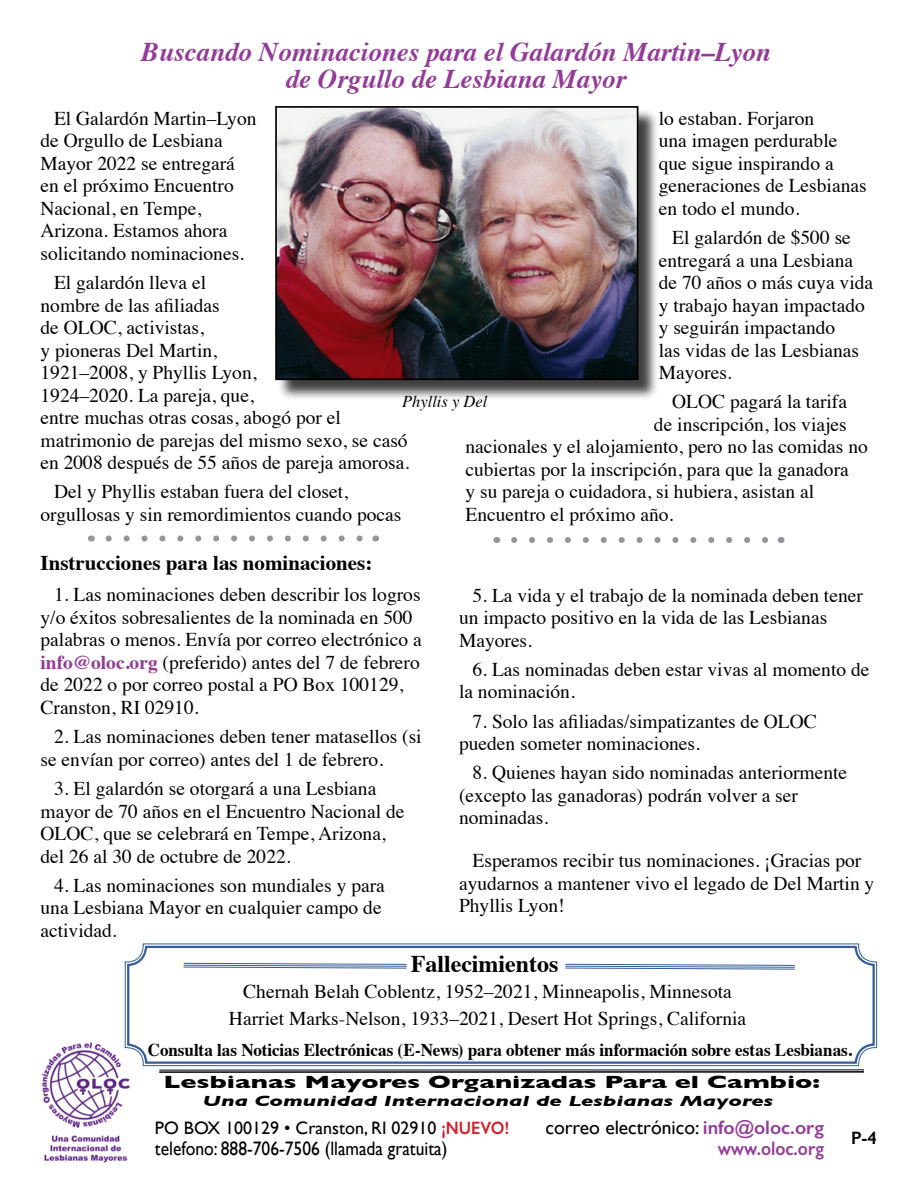
<style>
.page{position:relative;width:918px;height:1188px;background:#fff}
.page>*{position:absolute;margin:0;border:0;box-sizing:border-box;transform-origin:0 0}
.t1{font:italic 700 27px/27px "Times";color:#923c97;text-align:center}
.t2{font:700 24px "Times";color:#000}
.t3{font:700 21px "Times";color:#000}
.t4{font:19.5px/22.5px "Times";color:#000}
.t5{font:19.5px "Gill Sans";color:#000;scale:.9 1}
.t6{font:19.5px "Gill Sans";color:#000}
.t7{font:600 19.5px "Gill Sans";color:#923c97;scale:.9 1}
.t8{font:700 18px "Times";letter-spacing:-.005em;color:#000;scale:.95 1}
.t9{font:700 18px "Gill Sans";color:#000;scale:1.5 1}
.t10{font:18px "Gill Sans";color:#000}
.t11{font:600 18px "Gill Sans";color:#000}
.t12{font:italic 16.5px "Times";color:#000}
.t13{font:italic 700 15px "Gill Sans";color:#000;scale:1.5 1}
.s1{font-weight:700;color:#923c97}
.s2{font-weight:600;color:#d12027}
.s3{font-weight:600;color:#923c97}
</style>
<div class="page">
<hr style="left:159px;top:1071px;width:705px;height:2px;background:#000">
<hr style="left:159px;top:1070px;width:705px;height:1px;background:#000">
<img style="left:42px;top:1042px;width:88px;height:121px">
<div style="left:278px;top:109px;width:382px;height:292px;background:#000;opacity:.75"></div>
<img style="left:278px;top:109px;width:357px;height:268px">
<div style="left:275px;top:106px;width:363px;height:274px;border:2px solid #000"></div>
<svg style="left:124px;top:943px;width:753px;height:123px"></svg>
<div style="left:127px;top:946px;width:748px;height:118px;border:2px solid #355d98;border-radius:18px"></div>
<svg style="left:183px;top:963px;width:224px;height:6px"></svg>
<svg style="left:565px;top:964px;width:231px;height:6px"></svg>
<svg style="left:514px;top:537px;width:254px;height:6px"></svg>
<svg style="left:109px;top:536px;width:254px;height:6px"></svg>
<h1 class="t1" style="left:141px;top:36px;width:631px">Buscando Nominaciones para el Galardón Martin–Lyon de Orgullo de Lesbiana Mayor</h1>
<p class="t4" style="left:41px;top:105px;width:218px;text-indent:13px">El Galardón Martin–Lyon de Orgullo de Lesbiana<br>Mayor 2022 se entregará en el próximo Encuentro<br>Nacional, en Tempe,<br>Arizona. Estamos ahora solicitando nominaciones.</p>
<p class="t4" style="left:41px;top:270px;width:370px;text-indent:13px">El galardón lleva el<br>nombre de las afiliadas<br>de OLOC, activistas,<br>y pioneras Del Martin,<br>1921–2008, y Phyllis Lyon,<br>1924–2020. La pareja, que,<br>entre muchas otras cosas, abogó por el matrimonio de parejas del mismo sexo, se casó en 2008 después de 55 años de pareja amorosa.</p>
<p class="t4" style="left:41px;top:479px;width:362px;text-indent:13px">Del y Phyllis estaban fuera del closet, orgullosas y sin remordimientos cuando pocas</p>
<p class="t4" style="left:659px;top:105px;width:209px">lo estaban. Forjaron<br>una imagen perdurable que sigue inspirando a generaciones de Lesbianas en todo el mundo.</p>
<p class="t4" style="left:659px;top:225px;width:216px;text-indent:13px">El galardón de $500 se entregará a una Lesbiana de 70 años o más cuya vida y trabajo hayan impactado y seguirán impactando<br>las vidas de las Lesbianas<br>Mayores.</p>
<p class="t4" style="left:672px;top:389px;width:176px">OLOC pagará la tarifa</p>
<p class="t4" style="left:654px;top:411px;width:194px">de inscripción, los viajes</p>
<p class="t4" style="left:465px;top:434px;width:404px">nacionales y el alojamiento, pero no las comidas no</p>
<p class="t4" style="left:465px;top:456px;width:385px">cubiertas por la inscripción, para que la ganadora</p>
<p class="t4" style="left:465px;top:479px;width:350px">y su pareja o cuidadora, si hubiera, asistan al</p>
<p class="t4" style="left:465px;top:501px;width:209px">Encuentro el próximo año.</p>
<p class="t12" style="left:402px;top:387px;width:87px">Phyllis y Del</p>
<p class="t3" style="left:40px;top:543px;width:333px">Instrucciones para las nominaciones:</p>
<p class="t4" style="left:41px;top:582px;width:383px;text-indent:13px">1. Las nominaciones deben describir los logros y/o éxitos sobresalientes de la nominada en 500 palabras o menos. Envía por correo electrónico a <span class="s1">info@oloc.org</span> (preferido) antes del 7 de febrero de 2022 o por correo postal a PO Box 100129, Cranston, RI 02910.</p>
<p class="t4" style="left:41px;top:724px;width:383px;text-indent:13px">2. Las nominaciones deben tener matasellos (si se envían por correo) antes del 1 de febrero.</p>
<p class="t4" style="left:41px;top:776px;width:365px;text-indent:13px">3. El galardón se otorgará a una Lesbiana mayor de 70 años en el Encuentro Nacional de OLOC, que se celebrará en Tempe, Arizona, del 26 al 30 de octubre de 2022.</p>
<p class="t4" style="left:41px;top:872px;width:346px;text-indent:13px">4. Las nominaciones son mundiales y para una Lesbiana Mayor en cualquier campo de actividad.</p>
<p class="t4" style="left:459px;top:582px;width:405px;text-indent:13px">5. La vida y el trabajo de la nominada deben tener un impacto positivo en la vida de las Lesbianas<br>Mayores.</p>
<p class="t4" style="left:459px;top:656px;width:412px;text-indent:13px">6. Las nominadas deben estar vivas al momento de la nominación.</p>
<p class="t4" style="left:459px;top:708px;width:359px;text-indent:13px">7. Solo las afiliadas/simpatizantes de OLOC pueden someter nominaciones.</p>
<p class="t4" style="left:459px;top:760px;width:390px;text-indent:13px">8. Quienes hayan sido nominadas anteriormente (excepto las ganadoras) podrán volver a ser nominadas.</p>
<p class="t4" style="left:459px;top:848px;width:417px;text-indent:13px">Esperamos recibir tus nominaciones. ¡Gracias por ayudarnos a mantener vivo el legado de Del Martin y<br>Phyllis Lyon!</p>
<p class="t2" style="left:411px;top:941px;width:149px">Fallecimientos</p>
<p class="t4" style="left:229px;top:976px;width:519px;line-height:27px;text-align:center">Chernah Belah Coblentz, 1952–2021, Minneapolis, Minnesota<br>Harriet Marks-Nelson, 1933–2021, Desert Hot Springs, California</p>
<p class="t8" style="left:148px;top:1033px;width:743px">Consulta las Noticias Electrónicas (E-News) para obtener más información sobre estas Lesbianas.</p>
<p class="t9" style="left:163px;top:1071px;width:439px">Lesbianas Mayores Organizadas Para el Cambio:</p>
<p class="t13" style="left:202px;top:1092px;width:382px">Una Comunidad Internacional de Lesbianas Mayores</p>
<p class="t10" style="left:155px;top:1117px;width:356px">PO BOX 100129 • Cranston, RI 02910 <span class="s2">¡NUEVO!</span></p>
<p class="t6" style="left:546px;top:1116px;width:280px">correo electrónico: <span class="s3">info@oloc.org</span></p>
<p class="t5" style="left:155px;top:1137px;width:326px">telefono: 888-706-7506 (llamada gratuita)</p>
<p class="t7" style="left:718px;top:1136px;width:120px">www.oloc.org</p>
<p class="t11" style="left:851px;top:1128px;width:27px">P-4</p>
</div>
